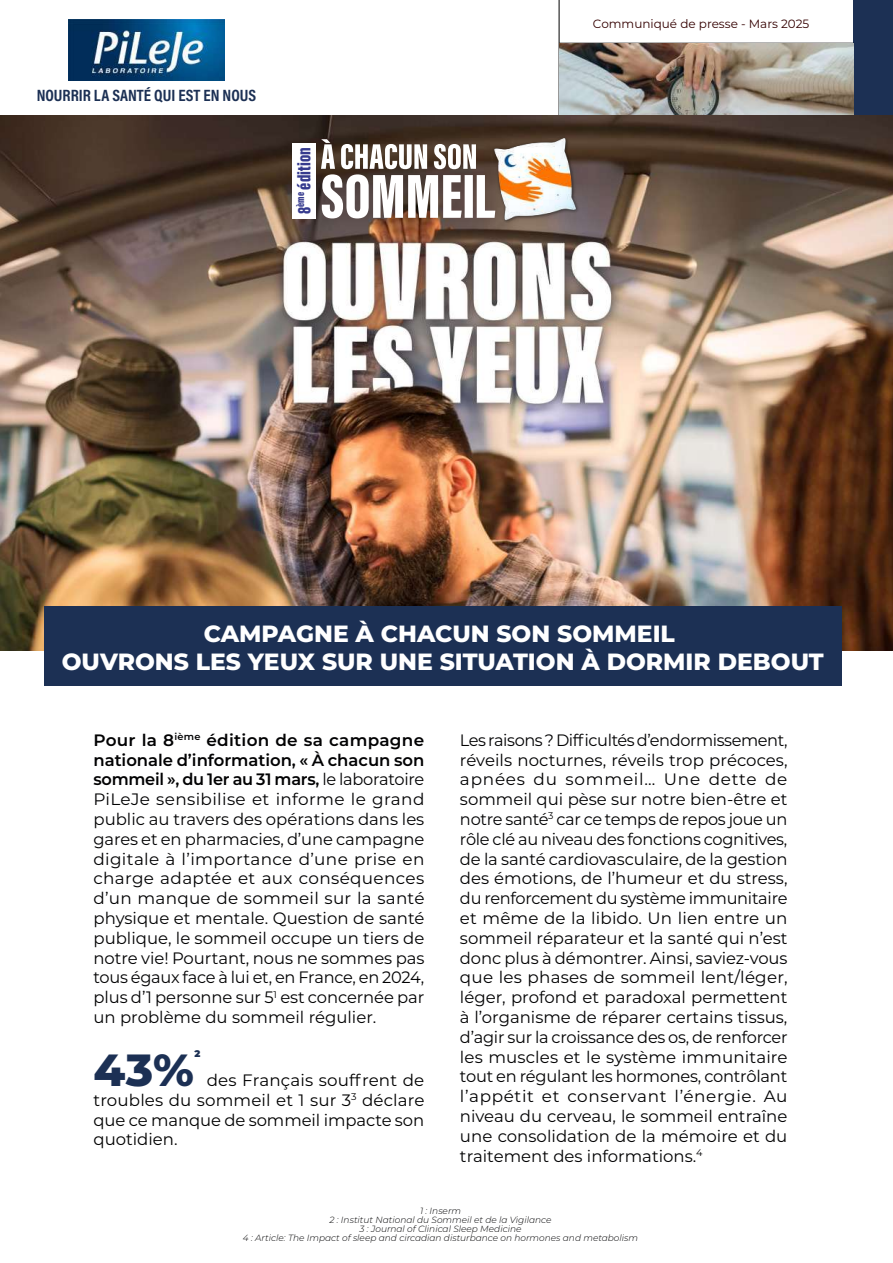
<style>
.page{position:relative;width:893px;height:1263px;background:#fff}
.page>*{position:absolute;margin:0;border:0;box-sizing:border-box;transform-origin:0 0}
.t1{font:800 45px "Montserrat";color:#1c3054}
.t2{font:800 23.4px/28.2px "Montserrat";color:#fff;text-align:center}
.t3{font:900 18.9px "Acumin Pro Extra Cond";color:#353a8e}
.t4{font:16.5px/19.8px "Montserrat";color:#020203;text-align:justify}
.t5{font:16.5px/19.8px "Montserrat";letter-spacing:-.005em;color:#000;text-align:justify}
.t6{font:700 16.5px "Acumin Pro Cond";color:#1c3054}
.t7{font:12px "Montserrat";color:#340000}
.t8{font:900 9.6px "Montserrat";color:#1c3054}
.t9{font:italic 300 9px/9px "Montserrat";color:#020203;text-align:center}
.s1{font-weight:600}
</style>
<div class="page">
<div style="left:854px;top:0;width:39px;height:116px;background:#1c3054"></div>
<hr style="left:0;top:115px;width:893px;height:1px;background:#000">
<hr style="left:559px;top:0;width:1px;height:116px;background:#000">
<hr style="left:559px;top:43px;width:295px;height:1px;background:#000">
<img style="left:559px;top:44px;width:295px;height:71px">
<img style="left:0;top:116px;width:893px;height:534px">
<div style="left:293px;top:143px;width:23px;height:75px;background:#fff"></div>
<svg style="left:321px;top:139px;width:165px;height:79px"></svg>
<img style="left:486px;top:131px;width:116px;height:105px">
<div style="left:45px;top:606px;width:797px;height:80px;background:#1c3054"></div>
<img style="left:69px;top:19px;width:155px;height:62px">
<p class="t6" style="left:37px;top:84px;width:221px">NOURRIR LA SANTÉ QUI EST EN NOUS</p>
<p class="t3" style="left:293px;top:214px;width:68px;rotate:-90deg">8<sup>ème</sup> édition</p>
<p class="t7" style="left:593px;top:16px;width:218px">Communiqué de presse - Mars 2025</p>
<h2 class="t2" style="left:62px;top:618px;width:763px">CAMPAGNE À CHACUN SON SOMMEIL<br>OUVRONS LES YEUX SUR UNE SITUATION À DORMIR DEBOUT</h2>
<p class="t4" style="left:93px;top:729px;width:332px"><span class="s1">Pour la 8</span><sup>ième</sup> <span class="s1">édition de sa campagne nationale d’information, « À chacun son sommeil », du 1er au 31 mars,</span> le laboratoire PiLeJe sensibilise et informe le grand public au travers des opérations dans les gares et en pharmacies, d’une campagne digitale à l’importance d’une prise en charge adaptée et aux conséquences d’un manque de sommeil sur la santé physique et mentale. Question de santé publique, le sommeil occupe un tiers de notre vie! Pourtant, nous ne sommes pas tous égaux face à lui et, en France, en 2024, plus d’1 personne sur 5<sup>1</sup> est concernée par un problème du sommeil régulier.</p>
<h1 class="t1" style="left:93px;top:1037px;width:102px">43%</h1>
<p class="t8" style="left:195px;top:1046px;width:7px">2</p>
<p class="t5" style="left:93px;top:1070px;width:332px;text-indent:113px">des Français souffrent de troubles du sommeil et 1 sur 3<sup>3</sup> déclare que ce manque de sommeil impacte son quotidien.</p>
<p class="t4" style="left:460px;top:729px;width:329px">Les raisons ? Difficultés d’endormissement, réveils nocturnes, réveils trop précoces, apnées du sommeil… Une dette de sommeil qui pèse sur notre bien-être et notre santé<sup>3</sup> car ce temps de repos joue un rôle clé au niveau des fonctions cognitives, de la santé cardiovasculaire, de la gestion des émotions, de l’humeur et du stress, du renforcement du système immunitaire et même de la libido. Un lien entre un sommeil réparateur et la santé qui n’est donc plus à démontrer. Ainsi, saviez-vous que les phases de sommeil lent/léger, léger, profond et paradoxal permettent à l’organisme de réparer certains tissus, d’agir sur la croissance des os, de renforcer les muscles et le système immunitaire tout en régulant les hormones, contrôlant l’appétit et conservant l’énergie. Au niveau du cerveau, le sommeil entraîne une consolidation de la mémoire et du traitement des informations.<sup>4</sup></p>
<p class="t9" style="left:243px;top:1206px;width:397px">1 : Inserm<br>2 : Institut National du Sommeil et de la Vigilance<br>3 : Journal of Clinical Sleep Medicine<br>4 : Article: The Impact of sleep and circadian disturbance on hormones and metabolism</p>
</div>
